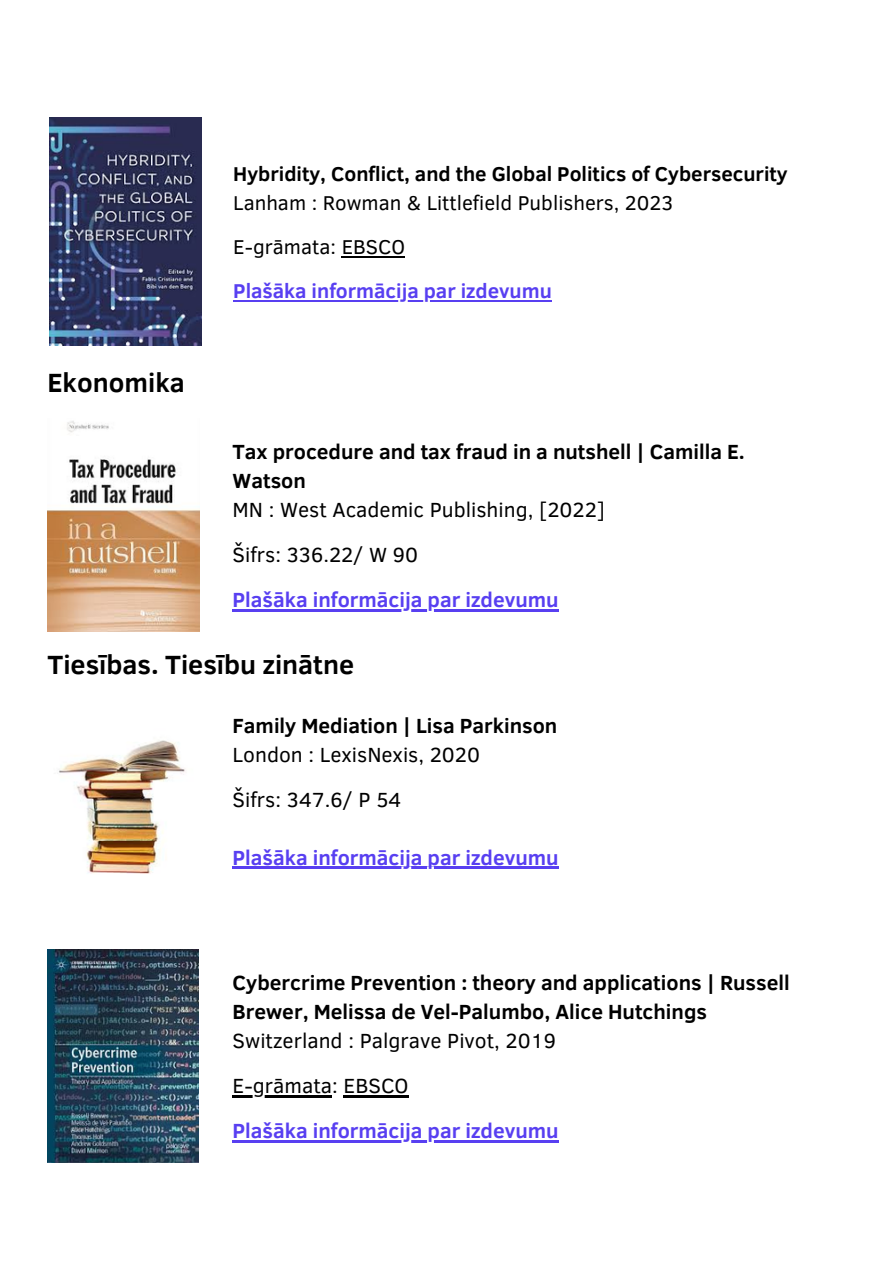
<style>
.page{position:relative;width:894px;height:1264px;background:#fff}
.page>*{position:absolute;margin:0;border:0;box-sizing:border-box;transform-origin:0 0}
.t1{font:700 27px "Clear Sans";color:#000}
.t2{font:700 21px/29px "Clear Sans";color:#000}
.t3{font:21px "Clear Sans";color:#000}
.t4{font:700 21px "Clear Sans";color:#583ff1}
.t5{font:20.55px "Clear Sans";color:#000}
.t6{font:700 20.55px "Clear Sans";color:#000}
.t7{font:700 20.55px "Clear Sans";color:#583ff1}
</style>
<div class="page">
<img style="left:49px;top:118px;width:152px;height:227px">
<img style="left:47px;top:421px;width:152px;height:210px">
<img style="left:59px;top:740px;width:126px;height:134px">
<img style="left:47px;top:949px;width:151px;height:212px">
<hr style="left:341px;top:256px;width:64px;height:2px;background:#000">
<hr style="left:233px;top:300px;width:319px;height:1px;background:#583ff1">
<hr style="left:232px;top:609px;width:327px;height:2px;background:#583ff1">
<hr style="left:232px;top:866px;width:327px;height:2px;background:#583ff1">
<hr style="left:232px;top:1095px;width:100px;height:2px;background:#000">
<hr style="left:343px;top:1095px;width:65px;height:2px;background:#000">
<hr style="left:232px;top:1140px;width:327px;height:2px;background:#583ff1">
<h2 class="t1" style="left:47px;top:363px;width:139px">Ekonomika</h2>
<p class="t6" style="left:233px;top:159px;width:556px">Hybridity, Conflict, and the Global Politics of Cybersecurity</p>
<p class="t5" style="left:233px;top:188px;width:441px">Lanham : Rowman &amp; Littlefield Publishers, 2023</p>
<p class="t5" style="left:233px;top:231px;width:173px">E-grāmata: EBSCO</p>
<p class="t7" style="left:233px;top:275px;width:320px">Plašāka informācija par izdevumu</p>
<h2 class="t2" style="left:232px;top:436px;width:513px">Tax procedure and tax fraud in a nutshell | Camilla E.<br>Watson</h2>
<h1 class="t3" style="left:232px;top:494px;width:374px">MN : West Academic Publishing, [2022]</h1>
<p class="t3" style="left:232px;top:539px;width:187px">Šifrs: 336.22/ W 90</p>
<p class="t4" style="left:232px;top:584px;width:327px">Plašāka informācija par izdevumu</p>
<p class="t1" style="left:47px;top:645px;width:308px">Tiesības. Tiesību zinātne</p>
<p class="t2" style="left:232px;top:710px;width:326px">Family Mediation | Lisa Parkinson</p>
<p class="t3" style="left:232px;top:739px;width:249px">London : LexisNexis, 2020</p>
<h2 class="t3" style="left:232px;top:784px;width:170px">Šifrs: 347.6/ P 54</h2>
<h1 class="t4" style="left:232px;top:842px;width:327px">Plašāka informācija par izdevumu</h1>
<p class="t2" style="left:232px;top:967px;width:558px">Cybercrime Prevention : theory and applications | Russell<br>Brewer, Melissa de Vel-Palumbo, Alice Hutchings</p>
<p class="t3" style="left:232px;top:1025px;width:325px">Switzerland : Palgrave Pivot, 2019</p>
<p class="t3" style="left:232px;top:1070px;width:177px">E-grāmata: EBSCO</p>
<p class="t4" style="left:232px;top:1115px;width:327px">Plašāka informācija par izdevumu</p>
</div>
